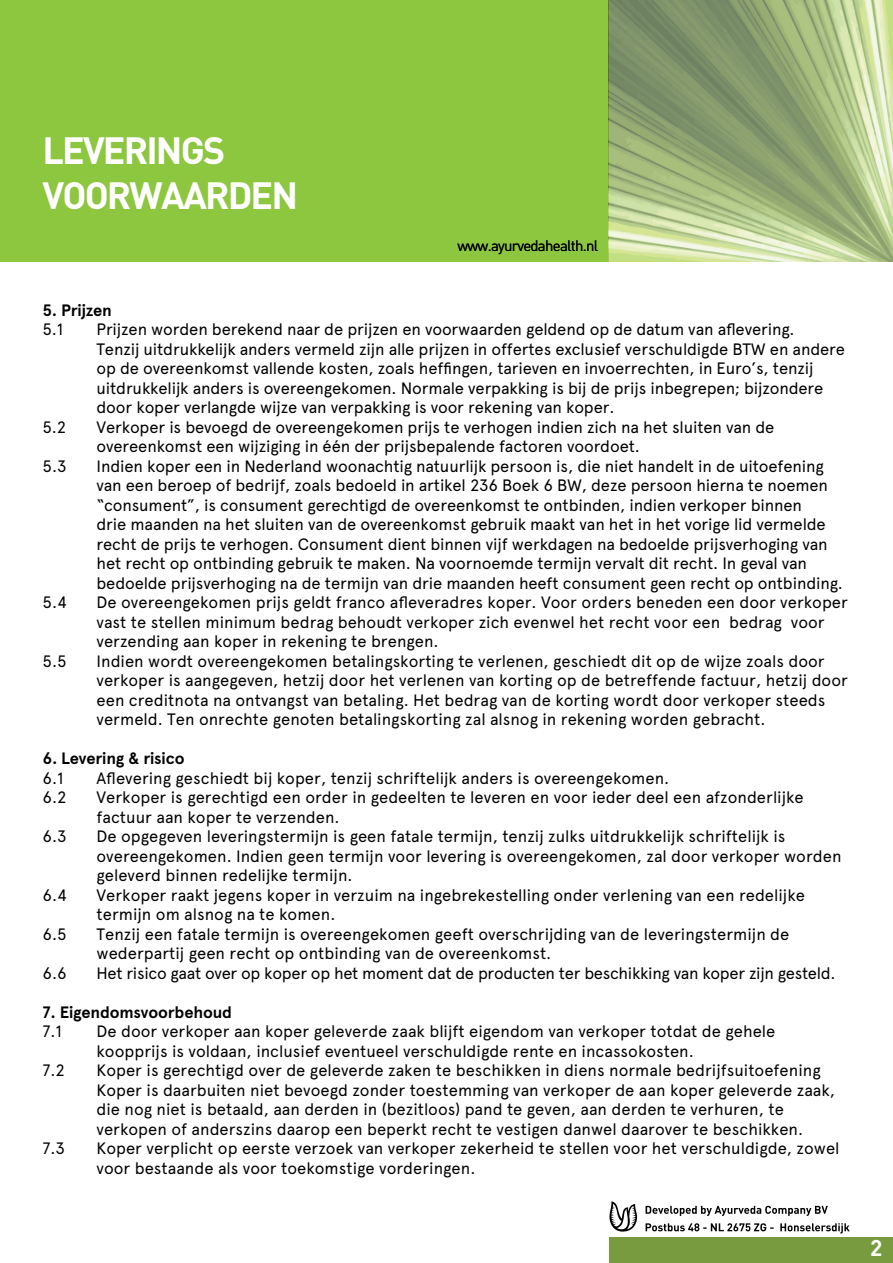
<style>
.page{position:relative;width:893px;height:1263px;background:#fff}
.page>*{position:absolute;margin:0;border:0;box-sizing:border-box;transform-origin:0 0}
.KOP_NAAM{font:700 37.5px "DIN";letter-spacing:-.05em;color:#fff}
.KOP_NAAM-2{font:700 22.5px "DIN";color:#fff}
.platte_tekst{font:16.5px/19.5px "Apercu";color:#000}
.platte_tekst-2{font:16.5px "Apercu";letter-spacing:-.02em;color:#000}
.platte_tekst-3{font:700 16.5px "Apercu";letter-spacing:-.01em;color:#000}
.KOP_PLAT{font:15px "DIN";letter-spacing:-.05em;color:#000}
</style>
<div class="page">
<svg style="left:609px;top:1201px;width:28px;height:31px"></svg>
<svg style="left:646px;top:1206px;width:182px;height:10px"></svg>
<svg style="left:646px;top:1223px;width:204px;height:10px"></svg>
<div style="left:0;top:0;width:609px;height:261px;background:#8dc63f"></div>
<img style="left:609px;top:0;width:284px;height:261px">
<div style="left:609px;top:1237px;width:284px;height:26px;background:#789b40"></div>
<p class="KOP_NAAM" style="left:43px;top:126px;width:184px">LEVERINGS</p>
<p class="KOP_NAAM" style="left:43px;top:171px;width:257px">VOORWAARDEN</p>
<p class="KOP_PLAT" style="left:457px;top:236px;width:142px">www.ayurvedahealth.nl</p>
<p class="platte_tekst-3" style="left:43px;top:300px;width:71px">5. Prijzen</p>
<p class="platte_tekst" style="left:43px;top:319px;width:22px">5.1</p>
<p class="platte_tekst" style="left:97px;top:319px;width:700px">Prijzen worden berekend naar de prijzen en voorwaarden geldend op de datum van aflevering.</p>
<p class="platte_tekst" style="left:97px;top:339px;width:750px">Tenzij uitdrukkelijk anders vermeld zijn alle prijzen in offertes exclusief verschuldigde BTW en andere</p>
<p class="platte_tekst" style="left:97px;top:358px;width:718px">op de overeenkomst vallende kosten, zoals heffingen, tarieven en invoerrechten, in Euro’s, tenzij</p>
<p class="platte_tekst" style="left:97px;top:378px;width:728px">uitdrukkelijk anders is overeengekomen. Normale verpakking is bij de prijs inbegrepen; bijzondere door koper verlangde wijze van verpakking is voor rekening van koper.</p>
<p class="platte_tekst" style="left:43px;top:417px;width:25px">5.2</p>
<p class="platte_tekst" style="left:97px;top:417px;width:679px">Verkoper is bevoegd de overeengekomen prijs te verhogen indien zich na het sluiten van de</p>
<p class="platte_tekst" style="left:97px;top:436px;width:545px">overeenkomst een wijziging in één der prijsbepalende factoren voordoet.</p>
<p class="platte_tekst" style="left:43px;top:456px;width:26px">5.3</p>
<p class="platte_tekst" style="left:97px;top:456px;width:729px">Indien koper een in Nederland woonachtig natuurlijk persoon is, die niet handelt in de uitoefening</p>
<p class="platte_tekst" style="left:97px;top:475px;width:733px">van een beroep of bedrijf, zoals bedoeld in artikel 236 Boek 6 BW, deze persoon hierna te noemen</p>
<p class="platte_tekst" style="left:97px;top:495px;width:707px">“consument”, is consument gerechtigd de overeenkomst te ontbinden, indien verkoper binnen</p>
<p class="platte_tekst" style="left:97px;top:514px;width:731px">drie maanden na het sluiten van de overeenkomst gebruik maakt van het in het vorige lid vermelde</p>
<p class="platte_tekst" style="left:97px;top:534px;width:733px">recht de prijs te verhogen. Consument dient binnen vijf werkdagen na bedoelde prijsverhoging van</p>
<p class="platte_tekst" style="left:97px;top:553px;width:712px">het recht op ontbinding gebruik te maken. Na voornoemde termijn vervalt dit recht. In geval van</p>
<p class="platte_tekst" style="left:97px;top:573px;width:748px">bedoelde prijsverhoging na de termijn van drie maanden heeft consument geen recht op ontbinding.</p>
<p class="platte_tekst" style="left:43px;top:592px;width:26px">5.4</p>
<p class="platte_tekst" style="left:97px;top:592px;width:753px">De overeengekomen prijs geldt franco afleveradres koper. Voor orders beneden een door verkoper</p>
<p class="platte_tekst" style="left:97px;top:612px;width:730px">vast te stellen minimum bedrag behoudt verkoper zich evenwel het recht voor een bedrag voor</p>
<p class="platte_tekst" style="left:97px;top:631px;width:344px">verzending aan koper in rekening te brengen.</p>
<p class="platte_tekst" style="left:43px;top:651px;width:26px">5.5</p>
<p class="platte_tekst" style="left:97px;top:651px;width:730px">Indien wordt overeengekomen betalingskorting te verlenen, geschiedt dit op de wijze zoals door</p>
<p class="platte_tekst" style="left:97px;top:670px;width:753px">verkoper is aangegeven, hetzij door het verlenen van korting op de betreffende factuur, hetzij door</p>
<p class="platte_tekst" style="left:97px;top:690px;width:730px">een creditnota na ontvangst van betaling. Het bedrag van de korting wordt door verkoper steeds</p>
<p class="platte_tekst" style="left:97px;top:709px;width:670px">vermeld. Ten onrechte genoten betalingskorting zal alsnog in rekening worden gebracht.</p>
<p class="platte_tekst-3" style="left:43px;top:748px;width:144px">6. Levering &amp; risico</p>
<p class="platte_tekst" style="left:43px;top:768px;width:22px">6.1</p>
<p class="platte_tekst" style="left:97px;top:768px;width:574px">Aflevering geschiedt bij koper, tenzij schriftelijk anders is overeengekomen.</p>
<p class="platte_tekst" style="left:43px;top:787px;width:25px">6.2</p>
<p class="platte_tekst" style="left:97px;top:787px;width:709px">Verkoper is gerechtigd een order in gedeelten te leveren en voor ieder deel een afzonderlijke</p>
<p class="platte_tekst" style="left:97px;top:807px;width:245px">factuur aan koper te verzenden.</p>
<p class="platte_tekst" style="left:43px;top:826px;width:26px">6.3</p>
<p class="platte_tekst" style="left:97px;top:826px;width:690px">De opgegeven leveringstermijn is geen fatale termijn, tenzij zulks uitdrukkelijk schriftelijk is</p>
<p class="platte_tekst" style="left:97px;top:846px;width:746px">overeengekomen. Indien geen termijn voor levering is overeengekomen, zal door verkoper worden</p>
<p class="platte_tekst" style="left:97px;top:865px;width:258px">geleverd binnen redelijke termijn.</p>
<p class="platte_tekst" style="left:43px;top:885px;width:26px">6.4</p>
<p class="platte_tekst" style="left:97px;top:885px;width:710px">Verkoper raakt jegens koper in verzuim na ingebrekestelling onder verlening van een redelijke</p>
<p class="platte_tekst" style="left:97px;top:904px;width:240px">termijn om alsnog na te komen.</p>
<p class="platte_tekst" style="left:43px;top:924px;width:26px">6.5</p>
<p class="platte_tekst" style="left:97px;top:924px;width:694px">Tenzij een fatale termijn is overeengekomen geeft overschrijding van de leveringstermijn de</p>
<p class="platte_tekst" style="left:97px;top:943px;width:456px">wederpartij geen recht op ontbinding van de overeenkomst.</p>
<p class="platte_tekst" style="left:43px;top:963px;width:26px">6.6</p>
<p class="platte_tekst-2" style="left:97px;top:963px;width:740px">Het risico gaat over op koper op het moment dat de producten ter beschikking van koper zijn gesteld.</p>
<p class="platte_tekst-3" style="left:43px;top:1002px;width:191px">7. Eigendomsvoorbehoud</p>
<p class="platte_tekst" style="left:43px;top:1021px;width:21px">7.1</p>
<p class="platte_tekst" style="left:97px;top:1021px;width:680px">De door verkoper aan koper geleverde zaak blijft eigendom van verkoper totdat de gehele</p>
<p class="platte_tekst" style="left:97px;top:1041px;width:599px">koopprijs is voldaan, inclusief eventueel verschuldigde rente en incassokosten.</p>
<p class="platte_tekst" style="left:43px;top:1060px;width:24px">7.2</p>
<p class="platte_tekst" style="left:97px;top:1060px;width:726px">Koper is gerechtigd over de geleverde zaken te beschikken in diens normale bedrijfsuitoefening</p>
<p class="platte_tekst" style="left:97px;top:1080px;width:740px">Koper is daarbuiten niet bevoegd zonder toestemming van verkoper de aan koper geleverde zaak,</p>
<p class="platte_tekst" style="left:97px;top:1099px;width:689px">die nog niet is betaald, aan derden in (bezitloos) pand te geven, aan derden te verhuren, te</p>
<p class="platte_tekst" style="left:97px;top:1119px;width:708px">verkopen of anderszins daarop een beperkt recht te vestigen danwel daarover te beschikken.</p>
<p class="platte_tekst" style="left:43px;top:1138px;width:24px">7.3</p>
<p class="platte_tekst" style="left:97px;top:1138px;width:744px">Koper verplicht op eerste verzoek van verkoper zekerheid te stellen voor het verschuldigde, zowel</p>
<p class="platte_tekst" style="left:97px;top:1158px;width:380px">voor bestaande als voor toekomstige vorderingen.</p>
<p class="KOP_NAAM-2" style="left:870px;top:1233px;width:14px">2</p>
</div>
